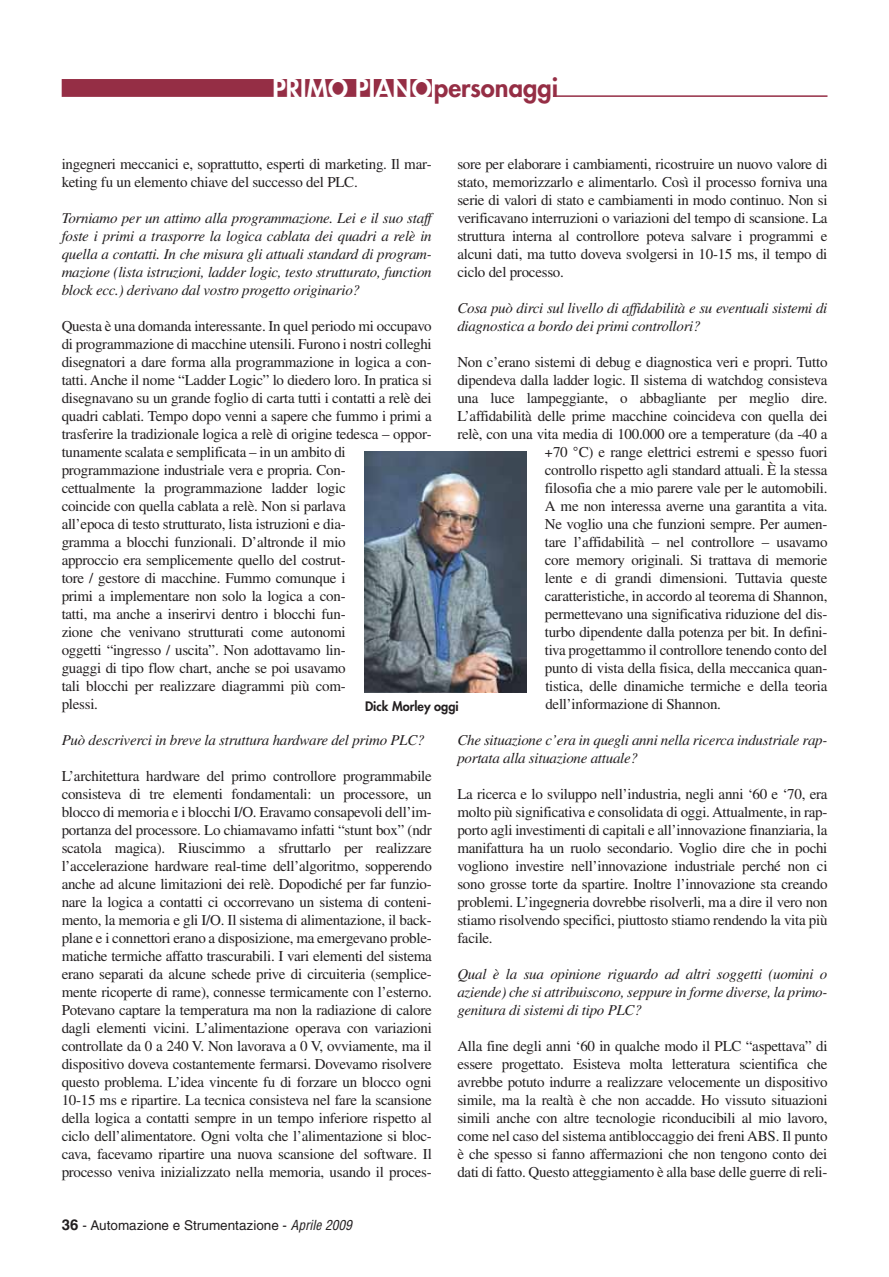
<style>
.page{position:relative;width:889px;height:1277px;background:#fff}
.page>*{position:absolute;margin:0;border:0;box-sizing:border-box;transform-origin:0 0}
.t1{font:800 25.5px "Futura LT";color:#fff}
.t2{font:15px/18px "Times LT";letter-spacing:-.02em;color:#231f20;text-align:justify}
.t3{font:italic 15px/18px "Times LT";letter-spacing:-.02em;color:#231f20;text-align:justify}
.t4{font:13.5px "Helvetica LT";color:#231f20}
.t5{font:800 12.75px "Futura LT";color:#231f20}
.s1{color:#952e45}
.s2{font-weight:700;font-size:15px}
.s3{font-style:italic;font-stretch:condensed}
</style>
<div class="page">
<div style="left:62px;top:79px;width:370px;height:18px;background:#952e45"></div>
<hr style="left:553px;top:95px;width:274px;height:2px;background:#952e45">
<img style="left:364px;top:452px;width:162px;height:240px">
<h1 class="t1" style="left:272px;top:77px;width:287px">PRIMO PIANO<span class="s1">personaggi</span></h1>
<p class="t2" style="left:62px;top:157px;width:371px">ingegneri meccanici e, soprattutto, esperti di marketing. Il mar&shy;keting fu un elemento chiave del successo del PLC.</p>
<p class="t3" style="left:62px;top:210px;width:371px">Torniamo per un attimo alla programmazione. Lei e il suo staff foste i primi a trasporre la logica cablata dei quadri a relè in quella a contatti. In che misura gli attuali standard di program&shy;mazione (lista istruzioni, ladder logic, testo strutturato, function block ecc.) derivano dal vostro progetto originario?</p>
<p class="t2" style="left:62px;top:319px;width:371px;text-align:left">Questa è una domanda interessante. In quel periodo mi occupavo di programmazione di macchine utensili. Furono i nostri colleghi disegnatori a dare forma alla programmazione in logica a con&shy;tatti. Anche il nome “Ladder Logic” lo diedero loro. In pratica si disegnavano su un grande foglio di carta tutti i contatti a relè dei quadri cablati. Tempo dopo venni a sapere che fummo i primi a trasferire la tradizionale logica a relè di origine tedesca – oppor&shy;tunamente scalata e semplificata – in un ambito di programmazione industriale vera e propria. Con-<br>cettualmente la programmazione ladder logic<br>coincide con quella cablata a relè. Non si parlava<br>all’epoca di testo strutturato, lista istruzioni e dia-<br>gramma a blocchi funzionali. D’altronde il mio<br>approccio era semplicemente quello del costrut-<br>tore / gestore di macchine. Fummo comunque i<br>primi a implementare non solo la logica a con-<br>tatti, ma anche a inserirvi dentro i blocchi fun-<br>zione che venivano strutturati come autonomi<br>oggetti “ingresso / uscita”. Non adottavamo lin-<br>guaggi di tipo flow chart, anche se poi usavamo<br>tali blocchi per realizzare diagrammi più com-<br>plessi.</p>
<p class="t3" style="left:62px;top:732px;width:364px">Può descriverci in breve la struttura hardware del primo PLC?</p>
<p class="t2" style="left:62px;top:769px;width:371px">L’architettura hardware del primo controllore programmabile consisteva di tre elementi fondamentali: un processore, un blocco di memoria e i blocchi I/O. Eravamo consapevoli dell’im&shy;portanza del processore. Lo chiamavamo infatti “stunt box” (ndr scatola magica). Riuscimmo a sfruttarlo per realizzare l’accelerazione hardware real-time dell’algoritmo, sopperendo anche ad alcune limitazioni dei relè. Dopodiché per far funzio&shy;nare la logica a contatti ci occorrevano un sistema di conteni&shy;mento, la memoria e gli I/O. Il sistema di alimentazione, il back&shy;plane e i connettori erano a disposizione, ma emergevano proble&shy;matiche termiche affatto trascurabili. I vari elementi del sistema erano separati da alcune schede prive di circuiteria (semplice&shy;mente ricoperte di rame), connesse termicamente con l’esterno.<br>Potevano captare la temperatura ma non la radiazione di calore dagli elementi vicini. L’alimentazione operava con variazioni controllate da 0 a 240 V. Non lavorava a 0 V, ovviamente, ma il dispositivo doveva costantemente fermarsi. Dovevamo risolvere questo problema. L’idea vincente fu di forzare un blocco ogni 10-15 ms e ripartire. La tecnica consisteva nel fare la scansione della logica a contatti sempre in un tempo inferiore rispetto al ciclo dell’alimentatore. Ogni volta che l’ali men tazione si bloc&shy;cava, facevamo ripartire una nuova scansione del software. Il processo veniva inizializzato nella memoria, usando il proces-</p>
<p class="t2" style="left:457px;top:157px;width:372px">sore per elaborare i cambiamenti, ricostruire un nuovo valore di stato, memorizzarlo e alimentarlo. Così il processo forniva una serie di valori di stato e cambiamenti in modo continuo. Non si verificavano interruzioni o variazioni del tempo di scansione. La struttura interna al controllore poteva salvare i programmi e alcuni dati, ma tutto doveva svolgersi in 10-15 ms, il tempo di ciclo del processo.</p>
<p class="t3" style="left:457px;top:300px;width:371px">Cosa può dirci sul livello di affidabilità e su eventuali sistemi di diagnostica a bordo dei primi controllori?</p>
<p class="t2" style="left:457px;top:355px;width:371px">Non c’erano sistemi di debug e diagnostica veri e propri. Tutto</p>
<p class="t2" style="left:457px;top:373px;width:371px">dipendeva dalla ladder logic. Il sistema di watchdog consisteva</p>
<p class="t2" style="left:457px;top:391px;width:371px">una luce lampeggiante, o abbagliante per meglio dire.</p>
<p class="t2" style="left:457px;top:409px;width:371px">L’affidabilità delle prime macchine coincideva con quella dei</p>
<p class="t2" style="left:457px;top:427px;width:371px">relè, con una vita media di 100.000 ore a temperature (da -40 a</p>
<p class="t2" style="left:544px;top:445px;width:284px">+70 °C) e range elettrici estremi e spesso fuori</p>
<p class="t2" style="left:544px;top:463px;width:284px">controllo rispetto agli standard attuali. È la stessa</p>
<p class="t2" style="left:544px;top:481px;width:284px">filosofia che a mio parere vale per le automobili.</p>
<p class="t2" style="left:544px;top:499px;width:284px">A me non interessa averne una garantita a vita.</p>
<p class="t2" style="left:544px;top:517px;width:284px">Ne voglio una che funzioni sempre. Per aumen-</p>
<p class="t2" style="left:544px;top:535px;width:284px">tare l’affidabilità – nel controllore – usavamo</p>
<p class="t2" style="left:544px;top:553px;width:284px">core memory originali. Si trattava di memorie</p>
<p class="t2" style="left:544px;top:571px;width:284px">lente e di grandi dimensioni. Tuttavia queste</p>
<p class="t2" style="left:544px;top:589px;width:284px">caratteristiche, in accordo al teorema di Shannon,</p>
<p class="t2" style="left:544px;top:607px;width:284px">permettevano una significativa riduzione del dis-</p>
<p class="t2" style="left:544px;top:625px;width:284px">turbo dipendente dalla potenza per bit. In defini-</p>
<p class="t2" style="left:544px;top:643px;width:284px">tiva progettammo il controllore tenendo conto del</p>
<p class="t2" style="left:544px;top:661px;width:284px">punto di vista della fisica, della meccanica quan-</p>
<p class="t2" style="left:545px;top:679px;width:283px">tistica, delle dinamiche termiche e della teoria</p>
<p class="t2" style="left:545px;top:697px;width:177px">dell’informazione di Shannon.</p>
<p class="t3" style="left:457px;top:732px;width:371px">Che situazione c’era in quegli anni nella ricerca industriale rap&shy;portata alla situazione attuale?</p>
<p class="t2" style="left:457px;top:787px;width:372px">La ricerca e lo sviluppo nell’industria, negli anni ‘60 e ‘70, era molto più significativa e consolidata di oggi. Attualmente, in rap&shy;porto agli investimenti di capitali e all’innovazione finanziaria, la manifattura ha un ruolo secondario. Voglio dire che in pochi vogliono investire nell’innovazione industriale perché non ci sono grosse torte da spartire. Inoltre l’innovazione sta creando problemi. L’ingegneria dovrebbe risolverli, ma a dire il vero non stiamo risolvendo specifici, piuttosto stiamo rendendo la vita più facile.</p>
<p class="t3" style="left:457px;top:966px;width:371px">Qual è la sua opinione riguardo ad altri soggetti (uomini o aziende) che si attribuiscono, seppure in forme diverse, la primo&shy;genitura di sistemi di tipo PLC?</p>
<p class="t2" style="left:457px;top:1039px;width:371px">Alla fine degli anni ‘60 in qualche modo il PLC “aspettava” di essere progettato. Esisteva molta letteratura scientifica che avrebbe potuto indurre a realizzare velocemente un dispositivo simile, ma la realtà è che non accadde. Ho vissuto situazioni simili anche con altre tecnologie riconducibili al mio lavoro, come nel caso del sistema antibloccaggio dei freni ABS. Il punto è che spesso si fanno affermazioni che non tengono conto dei dati di fatto. Questo atteggiamento è alla base delle guerre di reli-</p>
<p class="t5" style="left:365px;top:701px;width:95px">Dick Morley oggi</p>
<p class="t4" style="left:62px;top:1220px;width:291px"><span class="s2">36</span> - Automazione e Strumentazione - <span class="s3">Aprile 2009</span></p>
</div>
